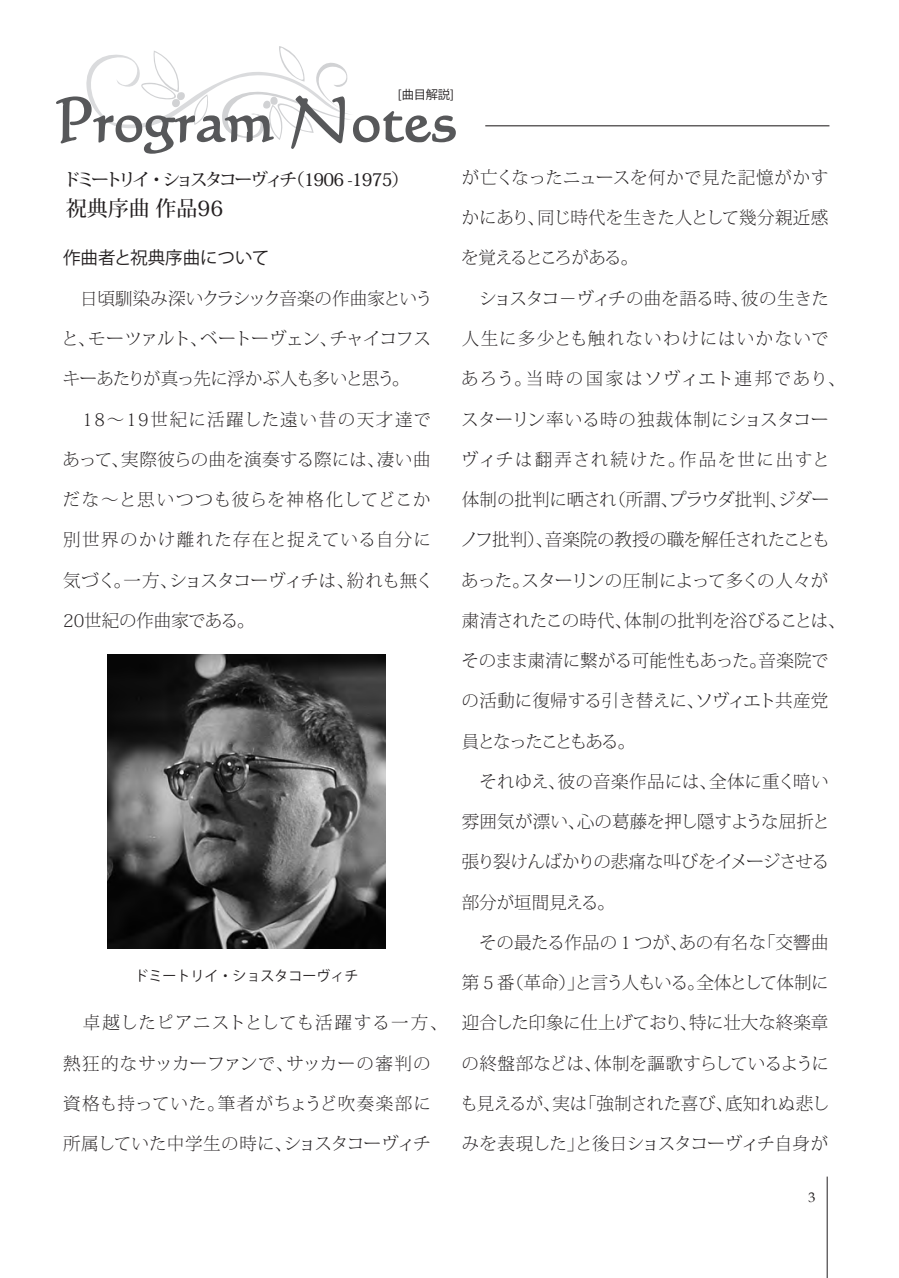
<style>
.page{position:relative;width:899px;height:1278px;background:#fff}
.page>*{position:absolute;margin:0;border:0;box-sizing:border-box;transform-origin:0 0}
.t1{font:700 61.25px "Calli 109";color:#57585a}
.t2{font:500 21px "Koz Min Pro";color:#231f20}
.t3{font:200 17.5px "Koz Min Pro";color:#231f20}
.t4{font:200 17.5px "Koz Min Pro";letter-spacing:-.02em;color:#231f20}
.t5{font:200 17.5px "Koz Min Pro";letter-spacing:-.04em;color:#231f20}
.t6{font:200 17.5px "Koz Min Pro";letter-spacing:-.06em;color:#231f20}
.t7{font:200 17.5px "Koz Min Pro";letter-spacing:.045em;color:#231f20}
.t8{font:500 17.5px "Koz Min Pro";letter-spacing:-.16em;color:#231f20}
.t9{font:200 17.5px "Koz Min Pro";letter-spacing:.02em;color:#231f20}
.t10{font:200 17.5px "Koz Min Pro";letter-spacing:-.025em;color:#231f20}
.t11{font:200 17.5px "Koz Min Pro";letter-spacing:.095em;color:#231f20}
.t12{font:200 17.5px "Koz Min Pro";letter-spacing:.035em;color:#231f20}
.t13{font:200 17.5px "Koz Min Pro";letter-spacing:.03em;color:#231f20}
.t14{font:200 17.5px "Koz Min Pro";letter-spacing:.075em;color:#231f20}
.t15{font:200 17.5px "Koz Min Pro";letter-spacing:.06em;color:#231f20}
.t16{font:200 17.5px "Koz Min Pro";letter-spacing:.07em;color:#231f20}
.t17{font:200 17.5px "Koz Min Pro";letter-spacing:.105em;color:#231f20}
.t18{font:17.5px "Koz Go Pr 6 N";color:#231f20}
.t19{font:200 17.5px "Koz Min Pro";letter-spacing:-.09em;color:#231f20}
.t20{font:200 17.5px "Koz Min Pro";letter-spacing:-.1em;color:#231f20}
.t21{font:14px "Koz Go Pr 6 N";color:#231f20}
.t22{font:14px "Book Antiqua";color:#231f20}
.t23{font:12.25px "Koz Go Pro";color:#231f20}
</style>
<div class="page">
<hr style="left:827px;top:1176px;width:1px;height:102px;background:#231f20">
<img style="left:107px;top:654px;width:278px;height:294px">
<svg style="left:86px;top:46px;width:264px;height:94px"></svg>
<hr style="left:485px;top:125px;width:344px;height:1px;background:#231f20">
<p class="t23" style="left:398px;top:87px;width:58px">[曲目解説]</p>
<h1 class="t1" style="left:55px;top:85px;width:404px">Program Notes</h1>
<p class="t8" style="left:63px;top:167px;width:347px">ドミートリイ ・ ショスタコーヴィチ（1906 -1975）</p>
<p class="t2" style="left:66px;top:193px;width:159px">祝典序曲 作品96</p>
<p class="t18" style="left:63px;top:248px;width:208px">作曲者と祝典序曲について</p>
<p class="t3" style="left:63px;top:286px;width:371px">　日頃馴染み深いクラシック音楽の作曲家という</p>
<p class="t5" style="left:61px;top:326px;width:371px">と、モーツァルト、ベートーヴェン、チャイコフス</p>
<p class="t6" style="left:63px;top:367px;width:349px">キーあたりが真っ先に浮かぶ人も多いと思う。</p>
<p class="t11" style="left:63px;top:407px;width:369px">　18～19世紀に活躍した遠い昔の天才達で</p>
<p class="t9" style="left:63px;top:447px;width:370px">あって、実際彼らの曲を演奏する際には、凄い曲</p>
<p class="t7" style="left:63px;top:487px;width:370px">だな～と思いつつも彼らを神格化してどこか</p>
<p class="t15" style="left:63px;top:528px;width:370px">別世界のかけ離れた存在と捉えている自分に</p>
<p class="t4" style="left:63px;top:568px;width:372px">気づく。一方、ショスタコーヴィチは、紛れも無く</p>
<p class="t3" style="left:63px;top:608px;width:193px">20世紀の作曲家である。</p>
<p class="t21" style="left:134px;top:967px;width:225px">ドミートリイ・ショスタコーヴィチ</p>
<p class="t12" style="left:63px;top:1011px;width:386px">　卓越したピアニストとしても活躍する一方、</p>
<p class="t13" style="left:63px;top:1051px;width:369px">熱狂的なサッカーファンで、サッカーの審判の</p>
<p class="t7" style="left:63px;top:1091px;width:370px">資格も持っていた。筆者がちょうど吹奏楽部に</p>
<p class="t4" style="left:63px;top:1131px;width:369px">所属していた中学生の時に、ショスタコーヴィチ</p>
<p class="t3" style="left:462px;top:165px;width:368px">が亡くなったニュースを何かで見た記憶がかす</p>
<p class="t3" style="left:462px;top:206px;width:368px">かにあり、同じ時代を生きた人として幾分親近感</p>
<p class="t19" style="left:461px;top:246px;width:178px">を覚えるところがある。</p>
<p class="t4" style="left:462px;top:286px;width:369px">　ショスタコ－ヴィチの曲を語る時、彼の生きた</p>
<p class="t16" style="left:462px;top:326px;width:368px">人生に多少とも触れないわけにはいかないで</p>
<p class="t14" style="left:461px;top:367px;width:386px">あろう。当時の国家はソヴィエト連邦であり、</p>
<p class="t3" style="left:461px;top:407px;width:369px">スターリン率いる時の独裁体制にショスタコー</p>
<p class="t17" style="left:461px;top:447px;width:370px">ヴィチは翻弄され続けた。作品を世に出すと</p>
<p class="t3" style="left:462px;top:487px;width:369px">体制の批判に晒され（所謂、プラウダ批判、ジダー</p>
<p class="t4" style="left:460px;top:528px;width:371px">ノフ批判）、音楽院の教授の職を解任されたことも</p>
<p class="t5" style="left:461px;top:568px;width:369px">あった。スターリンの圧制によって多くの人々が</p>
<p class="t3" style="left:462px;top:608px;width:385px">粛清されたこの時代、体制の批判を浴びることは、</p>
<p class="t10" style="left:461px;top:648px;width:369px">そのまま粛清に繋がる可能性もあった。音楽院で</p>
<p class="t3" style="left:462px;top:689px;width:368px">の活動に復帰する引き替えに、ソヴィエト共産党</p>
<p class="t20" style="left:462px;top:729px;width:175px">員となったこともある。</p>
<p class="t3" style="left:462px;top:769px;width:368px">　それゆえ、彼の音楽作品には、全体に重く暗い</p>
<p class="t3" style="left:462px;top:809px;width:369px">雰囲気が漂い、心の葛藤を押し隠すような屈折と</p>
<p class="t5" style="left:462px;top:850px;width:369px">張り裂けんばかりの悲痛な叫びをイメージさせる</p>
<p class="t3" style="left:462px;top:890px;width:155px">部分が垣間見える。</p>
<p class="t3" style="left:462px;top:930px;width:368px">　その最たる作品の１つが、あの有名な「交響曲</p>
<p class="t6" style="left:462px;top:970px;width:369px">第５番（革命）」と言う人もいる。全体として体制に</p>
<p class="t3" style="left:462px;top:1011px;width:368px">迎合した印象に仕上げており、特に壮大な終楽章</p>
<p class="t3" style="left:462px;top:1051px;width:369px">の終盤部などは、体制を謳歌すらしているように</p>
<p class="t4" style="left:461px;top:1091px;width:370px">も見えるが、実は「強制された喜び、底知れぬ悲し</p>
<p class="t4" style="left:462px;top:1131px;width:368px">みを表現した」と後日ショスタコーヴィチ自身が</p>
<p class="t22" style="left:808px;top:1187px;width:8px">3</p>
</div>
